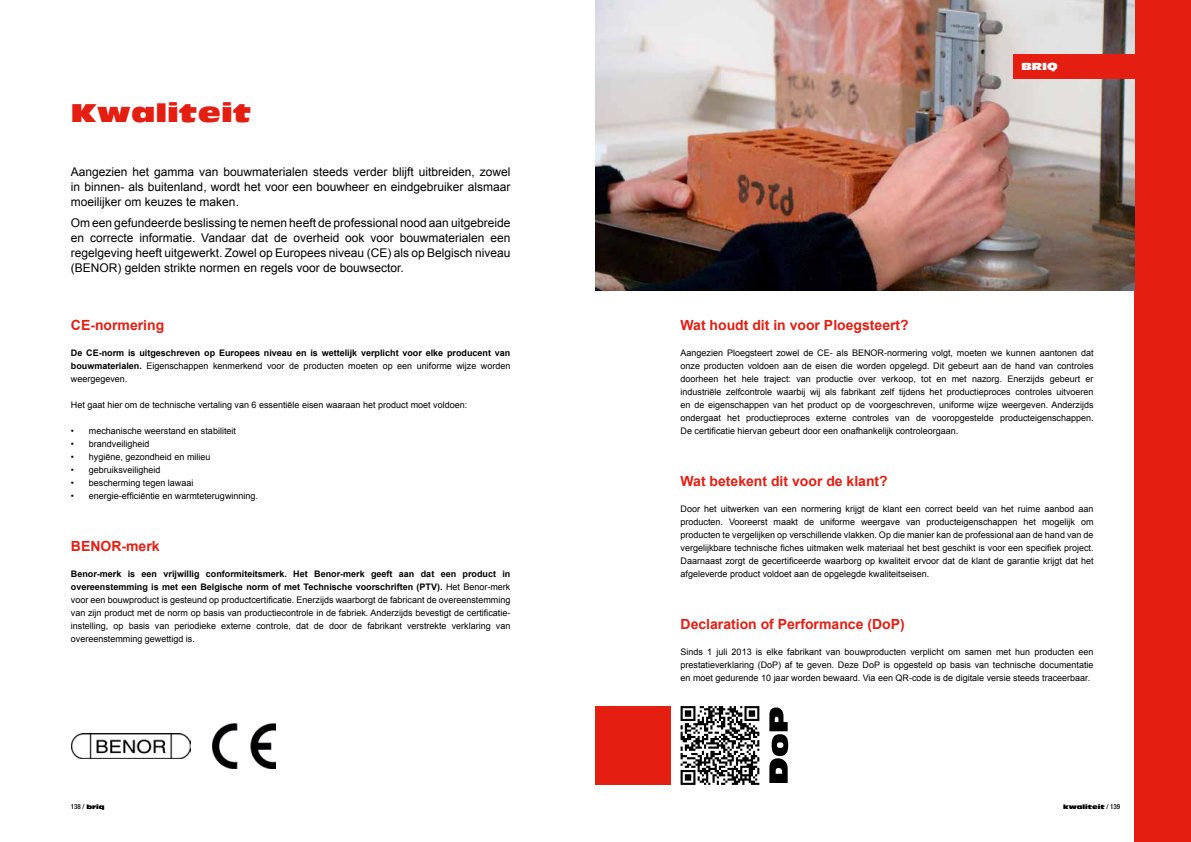
<style>
.page{position:relative;width:1191px;height:842px;background:#fff}
.page>*{position:absolute;margin:0;border:0;box-sizing:border-box;transform-origin:0 0}
.t1{font:25px "Antique Olive Std Nord";letter-spacing:.02em;color:#e41e11}
.t2{font:700 14px "Arial";color:#e41e11}
.t3{font:12px/15px "Arial";color:#000;text-align:justify}
.t4{font:10px "Antique Olive Std Nord";color:#fff}
.t5{font:9px/13px "Arial";color:#000;text-align:justify}
.t6{font:700 9px/13px "Arial";color:#000;text-align:justify}
.t7{font:500 condensed 7px "Helvetica Neue LT Std";color:#000}
.t8{font:6px "Antique Olive Std Nord";color:#000}
.s1{font-weight:400}
.s2{font-weight:700}
.s3{font-family:"Antique Olive Std Nord";font-weight:400;font-stretch:normal;font-size:6px}
.s4{font-family:"Helvetica Neue LT Std";font-weight:500;font-stretch:condensed;font-size:7px}
</style>
<div class="page">
<div style="left:1134px;top:0;width:57px;height:842px;background:#e41e11"></div>
<img style="left:595px;top:0;width:539px;height:291px">
<div style="left:595px;top:706px;width:76px;height:78px;background:#e41e11"></div>
<svg style="left:680px;top:706px;width:79px;height:79px"></svg>
<svg style="left:769px;top:707px;width:19px;height:76px"></svg>
<img style="left:71px;top:733px;width:119px;height:25px">
<img style="left:212px;top:723px;width:63px;height:45px">
<div style="left:1013px;top:54px;width:121px;height:25px;background:#e41e11"></div>
<h1 class="t1" style="left:71px;top:97px;width:182px">Kwaliteit</h1>
<h3 class="t3" style="left:71px;top:164px;width:441px">Aangezien het gamma van bouwmaterialen steeds verder blijft uitbreiden, zowel in binnen- als buitenland, wordt het voor een bouwheer en eindgebruiker alsmaar moeilijker om keuzes te maken.</h3>
<p class="t3" style="left:71px;top:215px;width:441px">Om een gefundeerde beslissing te nemen heeft de professional nood aan uitgebreide en correcte informatie. Vandaar dat de overheid ook voor bouwmaterialen een regelgeving heeft uitgewerkt. Zowel op Europees niveau (CE) als op Belgisch niveau (BENOR) gelden strikte normen en regels voor de bouwsector.</p>
<h2 class="t2" style="left:71px;top:316px;width:95px">CE-normering</h2>
<p class="t6" style="left:71px;top:346px;width:441px">De CE-norm is uitgeschreven op Europees niveau en is wettelijk verplicht voor elke producent van bouwmaterialen. <span class="s1">Eigenschappen kenmerkend voor de producten moeten op een uniforme wijze worden weergegeven.</span></p>
<p class="t5" style="left:71px;top:398px;width:398px">Het gaat hier om de technische vertaling van 6 essentiële eisen waaraan het product moet voldoen:</p>
<p class="t5" style="left:71px;top:424px;width:167px">• mechanische weerstand en stabiliteit</p>
<p class="t5" style="left:71px;top:437px;width:80px">• brandveiligheid</p>
<p class="t5" style="left:71px;top:450px;width:141px">• hygiëne, gezondheid en milieu</p>
<p class="t5" style="left:71px;top:463px;width:91px">• gebruiksveiligheid</p>
<p class="t5" style="left:71px;top:476px;width:124px">• bescherming tegen lawaai</p>
<p class="t5" style="left:71px;top:489px;width:189px">• energie-efficiëntie en warmteterugwinning.</p>
<h2 class="t2" style="left:71px;top:537px;width:90px">BENOR-merk</h2>
<p class="t5" style="left:71px;top:567px;width:441px"><span class="s2">Benor-merk is een vrijwillig conformiteitsmerk. Het Benor-merk geeft aan dat een product in overeenstemming is met een Belgische norm of met Technische voorschriften (PTV).</span> Het Benor-merk voor een bouwproduct is gesteund op productcertificatie. Enerzijds waarborgt de fabricant de overeenstemming van zijn product met de norm op basis van productiecontrole in de fabriek. Anderzijds bevestigt de certificatie&shy;instelling, op basis van periodieke externe controle, dat de door de fabrikant verstrekte verklaring van overeenstemming gewettigd is.</p>
<p class="t4" style="left:1021px;top:60px;width:38px">BRIQ</p>
<h2 class="t2" style="left:680px;top:316px;width:230px">Wat houdt dit in voor Ploegsteert?</h2>
<p class="t5" style="left:680px;top:346px;width:414px">Aangezien Ploegsteert zowel de CE- als BENOR-normering volgt, moeten we kunnen aantonen dat onze producten voldoen aan de eisen die worden opgelegd. Dit gebeurt aan de hand van controles doorheen het hele traject: van productie over verkoop, tot en met nazorg. Enerzijds gebeurt er industriële zelfcontrole waarbij wij als fabrikant zelf tijdens het productieproces controles uitvoeren en de eigenschappen van het product op de voorgeschreven, uniforme wijze weergeven. Anderzijds ondergaat het productieproces externe controles van de vooropgestelde producteigenschappen.<br>De certificatie hiervan gebeurt door een onafhankelijk controleorgaan.</p>
<h2 class="t2" style="left:680px;top:472px;width:209px">Wat betekent dit voor de klant?</h2>
<p class="t5" style="left:680px;top:502px;width:414px">Door het uitwerken van een normering krijgt de klant een correct beeld van het ruime aanbod aan producten. Vooreerst maakt de uniforme weergave van producteigenschappen het mogelijk om producten te vergelijken op verschillende vlakken. Op die manier kan de professional aan de hand van de vergelijkbare technische fiches uitmaken welk materiaal het best geschikt is voor een specifiek project.<br>Daarnaast zorgt de gecertificeerde waarborg op kwaliteit ervoor dat de klant de garantie krijgt dat het afgeleverde product voldoet aan de opgelegde kwaliteitseisen.</p>
<h2 class="t2" style="left:680px;top:615px;width:226px">Declaration of Performance (DoP)</h2>
<p class="t5" style="left:680px;top:645px;width:414px">Sinds 1 juli 2013 is elke fabrikant van bouwproducten verplicht om samen met hun producten een prestatieverklaring (DoP) af te geven. Deze DoP is opgesteld op basis van technische documentatie en moet gedurende 10 jaar worden bewaard. Via een QR-code is de digitale versie steeds traceerbaar.</p>
<p class="t7" style="left:71px;top:802px;width:35px">138 / <span class="s3">briq</span></p>
<p class="t8" style="left:1063px;top:803px;width:59px">kwaliteit <span class="s4">/ 139</span></p>
</div>
